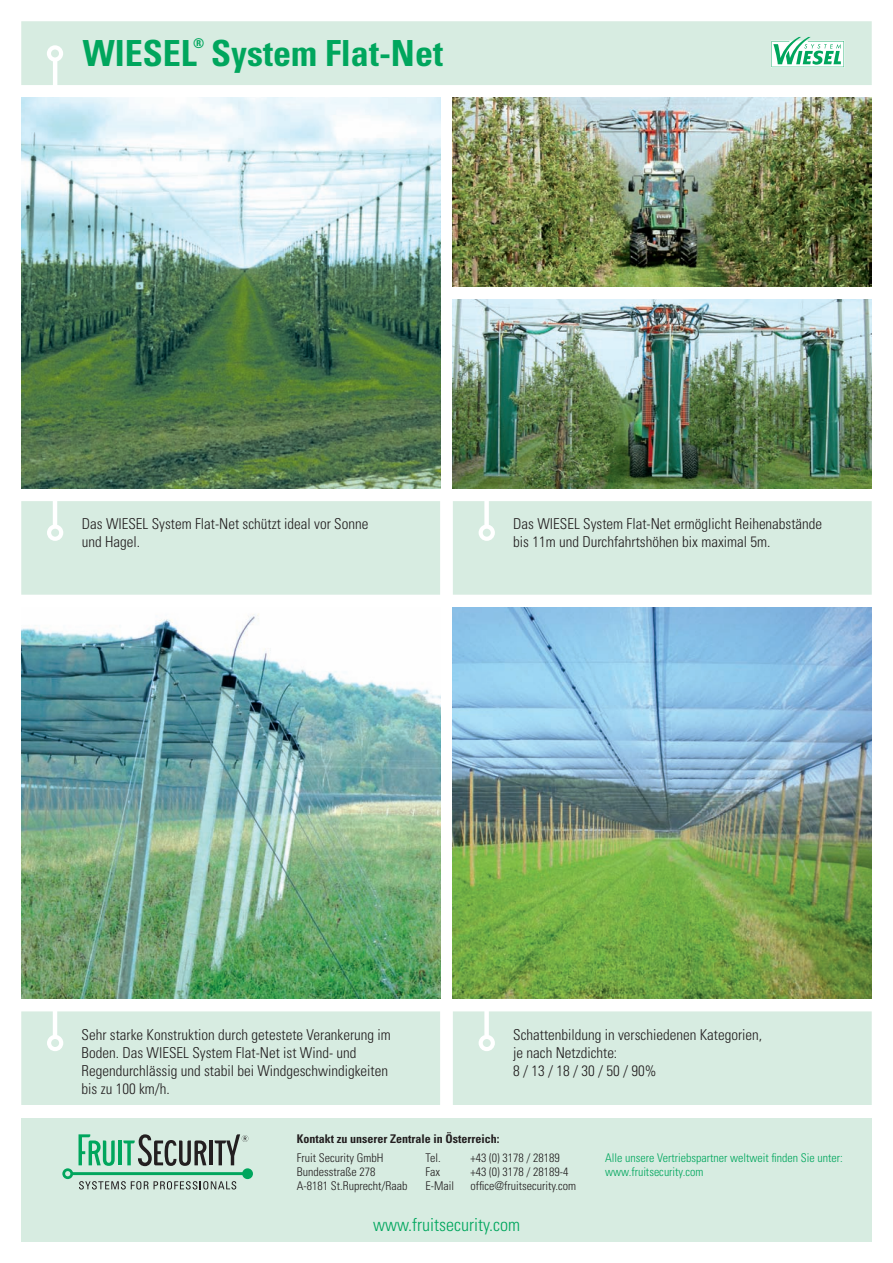
<style>
.page{position:relative;width:893px;height:1263px;background:#fff}
.page>*{position:absolute;margin:0;border:0;box-sizing:border-box;transform-origin:0 0}
.t1{font:700 condensed 36px "Univers";color:#00a65d}
.t2{font:300 condensed 18px "Univers";color:#00a65d}
.t3{font:300 condensed 15px/18px "Univers";color:#231f20}
.t4{font:700 condensed 13.5px "Univers";color:#00a65d}
.t5{font:300 condensed 12px/14px "Univers";color:#231f20}
.t6{font:300 condensed 12px/14px "Univers";color:#00a65d}
.t7{font:700 condensed 12px "Univers";color:#231f20}
</style>
<div class="page">
<div style="left:21px;top:1011px;width:419px;height:94px;background:#d7ece1"></div>
<div style="left:453px;top:1011px;width:419px;height:94px;background:#d7ece1"></div>
<div style="left:453px;top:501px;width:419px;height:94px;background:#d7ece1"></div>
<div style="left:21px;top:501px;width:419px;height:94px;background:#d7ece1"></div>
<div style="left:21px;top:1208px;width:851px;height:34px;background:#d7ece1"></div>
<img style="left:453px;top:299px;width:419px;height:189px">
<img style="left:453px;top:98px;width:419px;height:188px">
<img style="left:21px;top:98px;width:419px;height:390px">
<img style="left:21px;top:613px;width:419px;height:386px">
<div style="left:21px;top:1118px;width:851px;height:88px;background:#d7ece1"></div>
<svg style="left:62px;top:1134px;width:191px;height:55px"></svg>
<div style="left:21px;top:21px;width:257px;height:64px;background:#d7ece1"></div>
<div style="left:278px;top:21px;width:594px;height:64px;background:#d7ece1"></div>
<img style="left:453px;top:607px;width:419px;height:391px">
<p class="t4" style="left:193px;top:35px;width:13px">®</p>
<h1 class="t1" style="left:83px;top:31px;width:362px">WIESEL System Flat-Net</h1>
<p class="t3" style="left:82px;top:515px;width:288px">Das WIESEL System Flat-Net schützt ideal vor Sonne und Hagel.</p>
<p class="t3" style="left:513px;top:515px;width:311px">Das WIESEL System Flat-Net ermöglicht Reihenabstände bis 11m und Durchfahrtshöhen bix maximal 5m.</p>
<p class="t3" style="left:82px;top:1025px;width:311px">Sehr starke Konstruktion durch getestete Verankerung im Boden. Das WIESEL System Flat-Net ist Wind- und Regendurchlässig und stabil bei Windgeschwindigkeiten bis zu 100 km/h.</p>
<p class="t3" style="left:513px;top:1025px;width:251px">Schattenbildung in verschiedenen Kategorien, je nach Netzdichte:<br>8 / 13 / 18 / 30 / 50 / 90%</p>
<p class="t7" style="left:297px;top:1131px;width:204px">Kontakt zu unserer Zentrale in Österreich:</p>
<p class="t5" style="left:297px;top:1150px;width:112px">Fruit Security GmbH<br>Bundesstraße 278<br>A-8181 St.Ruprecht/Raab</p>
<p class="t5" style="left:426px;top:1150px;width:17px">Tel.</p>
<p class="t5" style="left:471px;top:1150px;width:91px">+43 (0) 3178 / 28189</p>
<p class="t6" style="left:605px;top:1150px;width:239px">Alle unsere Vertriebspartner weltweit finden Sie unter: www.fruitsecurity.com</p>
<p class="t5" style="left:426px;top:1164px;width:16px">Fax</p>
<p class="t5" style="left:471px;top:1164px;width:99px">+43 (0) 3178 / 28189-4</p>
<p class="t5" style="left:426px;top:1178px;width:30px">E-Mail</p>
<p class="t5" style="left:471px;top:1178px;width:107px">office@fruitsecurity.com</p>
<p class="t2" style="left:373px;top:1214px;width:149px">www.fruitsecurity.com</p>
</div>
